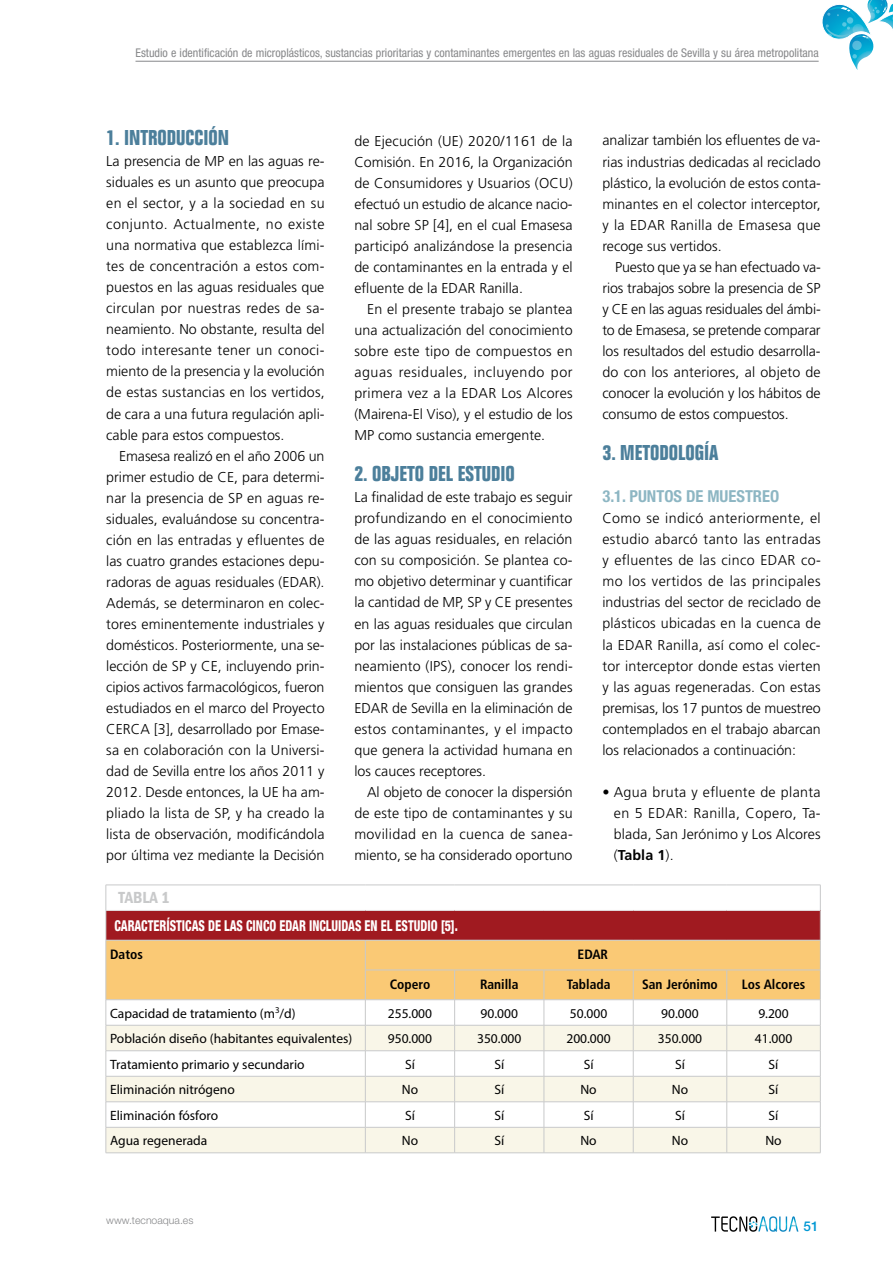
<style>
.page{position:relative;width:893px;height:1263px;background:#fff}
.page>*{position:absolute;margin:0;border:0;box-sizing:border-box;transform-origin:0 0}
.t1{font:700 condensed 21px "Folio";color:#4c7f9b}
.t2{font:700 condensed 16.5px "Helvetica Neue LT Std";color:#8db6c3}
.t3{font:600 condensed 16.5px "Franklin Gothic";color:#c8c9ca}
.t4{font:800 condensed 15px "Helvetica Neue LT Std";color:#fff;scale:.8 1}
.t5{font:300 14.25px/21px "Frutiger LT Std";color:#000;text-align:justify}
.t6{font:13.5px "Myriad Pro";color:#000}
.t7{font:700 condensed 13.5px "Frutiger LT Std";color:#000}
.t8{font:500 13.5px "Helvetica Neue LT Std";color:#0098d4}
.t9{font:condensed 12px "Helvetica Neue LT Std";color:#87888a}
.t10{font:300 10.5px "Helvetica Neue LT Std";color:#87888a}
.s1{font-weight:700}
</style>
<div class="page">
<hr style="left:136px;top:61px;width:683px;height:1px;background:#87888a">
<svg style="left:711px;top:1216px;width:87px;height:16px"></svg>
<svg style="left:822px;top:0;width:71px;height:70px"></svg>
<div style="left:106px;top:910px;width:714px;height:30px;background:#a01a20"></div>
<hr style="left:106px;top:1152px;width:259px;height:1px;background:#c8c9ca">
<hr style="left:365px;top:1152px;width:90px;height:1px;background:#c8c9ca">
<hr style="left:455px;top:1152px;width:89px;height:1px;background:#c8c9ca">
<hr style="left:544px;top:1152px;width:89px;height:1px;background:#c8c9ca">
<hr style="left:633px;top:1152px;width:94px;height:1px;background:#c8c9ca">
<hr style="left:727px;top:1152px;width:93px;height:1px;background:#c8c9ca">
<svg style="left:106px;top:940px;width:715px;height:212px"></svg>
<hr style="left:106px;top:885px;width:259px;height:1px;background:#c8c9ca">
<svg style="left:106px;top:885px;width:1px;height:25px"></svg>
<hr style="left:365px;top:885px;width:90px;height:1px;background:#c8c9ca">
<hr style="left:455px;top:885px;width:89px;height:1px;background:#c8c9ca">
<hr style="left:544px;top:885px;width:89px;height:1px;background:#c8c9ca">
<hr style="left:633px;top:885px;width:94px;height:1px;background:#c8c9ca">
<hr style="left:727px;top:885px;width:93px;height:1px;background:#c8c9ca">
<svg style="left:820px;top:885px;width:1px;height:25px"></svg>
<hr style="left:106px;top:910px;width:259px;height:1px;background:#e4e4e5">
<hr style="left:365px;top:910px;width:90px;height:1px;background:#e4e4e5">
<hr style="left:455px;top:910px;width:89px;height:1px;background:#e4e4e5">
<hr style="left:544px;top:910px;width:89px;height:1px;background:#e4e4e5">
<hr style="left:633px;top:910px;width:94px;height:1px;background:#e4e4e5">
<hr style="left:727px;top:910px;width:93px;height:1px;background:#e4e4e5">
<hr style="left:106px;top:910px;width:1px;height:30px;background:#c8c9ca">
<hr style="left:820px;top:910px;width:1px;height:30px;background:#c8c9ca">
<p class="t9" style="left:136px;top:46px;width:685px">Estudio e identificación de microplásticos, sustancias prioritarias y contaminantes emergentes en las aguas residuales de Sevilla y su área metropolitana</p>
<h1 class="t1" style="left:106px;top:126px;width:124px">1. INTRODUCCIÓN</h1>
<p class="t5" style="left:106px;top:151px;width:220px">La presencia de MP en las aguas re&shy;siduales es un asunto que preocupa en el sector, y a la sociedad en su conjunto. Actualmente, no existe una normativa que establezca lími&shy;tes de concentración a estos com&shy;puestos en las aguas residuales que circulan por nuestras redes de sa&shy;neamiento. No obstante, resulta del todo interesante tener un conoci&shy;miento de la presencia y la evolución de estas sustancias en los vertidos, de cara a una futura regulación apli&shy;cable para estos compuestos.</p>
<p class="t5" style="left:106px;top:445px;width:220px;text-indent:13px">Emasesa realizó en el año 2006 un primer estudio de CE, para determi&shy;nar la presencia de SP en aguas re&shy;siduales, evaluándose su concentra&shy;ción en las entradas y efluentes de las cuatro grandes estaciones depu&shy;radoras de aguas residuales (EDAR).<br>Además, se determinaron en colec&shy;tores eminentemente industriales y domésticos. Posteriormente, una se&shy;lección de SP y CE, incluyendo prin&shy;cipios activos farmacológicos, fueron estudiados en el marco del Proyecto CERCA [3], desarrollado por Emase&shy;sa en colaboración con la Universi&shy;dad de Sevilla entre los años 2011 y 2012. Desde entonces, la UE ha am&shy;pliado la lista de SP, y ha creado la lista de observación, modificándola por última vez mediante la Decisión</p>
<p class="t5" style="left:354px;top:130px;width:220px">de Ejecución (UE) 2020/1161 de la Comisión. En 2016, la Organización de Consumidores y Usuarios (OCU) efectuó un estudio de alcance nacio&shy;nal sobre SP [4], en el cual Emasesa participó analizándose la presencia de contaminantes en la entrada y el efluente de la EDAR Ranilla.</p>
<p class="t5" style="left:354px;top:298px;width:220px;text-indent:13px">En el presente trabajo se plantea una actualización del conocimiento sobre este tipo de compuestos en aguas residuales, incluyendo por primera vez a la EDAR Los Alcores (Mairena-El Viso), y el estudio de los MP como sustancia emergente.</p>
<h1 class="t1" style="left:354px;top:462px;width:161px">2. OBJETO DEL ESTUDIO</h1>
<p class="t5" style="left:354px;top:487px;width:220px">La finalidad de este trabajo es seguir profundizando en el conocimiento de las aguas residuales, en relación con su composición. Se plantea co&shy;mo objetivo determinar y cuantificar la cantidad de MP, SP y CE presentes en las aguas residuales que circulan por las instalaciones públicas de sa&shy;neamiento (IPS), conocer los rendi&shy;mientos que consiguen las grandes EDAR de Sevilla en la eliminación de estos contaminantes, y el impacto que genera la actividad humana en los cauces receptores.</p>
<p class="t5" style="left:354px;top:781px;width:220px;text-indent:13px">Al objeto de conocer la dispersión de este tipo de contaminantes y su movilidad en la cuenca de sanea&shy;miento, se ha considerado oportuno</p>
<p class="t5" style="left:602px;top:130px;width:220px">analizar también los efluentes de va&shy;rias industrias dedicadas al reciclado plástico, la evolución de estos conta&shy;minantes en el colector interceptor, y la EDAR Ranilla de Emasesa que recoge sus vertidos.</p>
<p class="t5" style="left:602px;top:256px;width:220px;text-indent:13px">Puesto que ya se han efectuado va&shy;rios trabajos sobre la presencia de SP y CE en las aguas residuales del ámbi&shy;to de Emasesa, se pretende comparar los resultados del estudio desarrolla&shy;do con los anteriores, al objeto de conocer la evolución y los hábitos de consumo de estos compuestos.</p>
<h1 class="t1" style="left:602px;top:441px;width:42px">3. METODOLOG</h1>
<h1 class="t1" style="left:704px;top:441px;width:16px">ÍA</h1>
<p class="t2" style="left:602px;top:487px;width:178px">3.1. PUNTOS DE MUESTREO</p>
<p class="t5" style="left:602px;top:508px;width:220px">Como se indicó anteriormente, el estudio abarcó tanto las entradas y efluentes de las cinco EDAR co&shy;mo los vertidos de las principales industrias del sector de reciclado de plásticos ubicadas en la cuenca de la EDAR Ranilla, así como el colec&shy;tor interceptor donde estas vierten y las aguas regeneradas. Con estas premisas, los 17 puntos de muestreo contemplados en el trabajo abarcan los relacionados a continuación:</p>
<p class="t5" style="left:614px;top:781px;width:208px;text-indent:-11px">• Agua bruta y efluente de planta en 5 EDAR: Ranilla, Copero, Ta&shy;blada, San Jerónimo y Los Alcores (<span class="s1">Tabla 1</span>).</p>
<p class="t3" style="left:119px;top:887px;width:52px">TablA 1</p>
<p class="t4" style="left:114px;top:916px;width:216px">CARACTERÍSTICAS DE LAS CINCO EDAR</p>
<p class="t4" style="left:309px;top:916px;width:188px">INCLUIDAS EN EL ESTUDIO [5].</p>
<p class="t7" style="left:110px;top:946px;width:34px">Datos</p>
<p class="t7" style="left:578px;top:946px;width:32px">EDAR</p>
<p class="t7" style="left:390px;top:976px;width:42px">Copero</p>
<p class="t7" style="left:480px;top:976px;width:40px">Ranilla</p>
<p class="t7" style="left:567px;top:976px;width:45px">Tablada</p>
<p class="t7" style="left:642px;top:976px;width:77px">San Jerónimo</p>
<p class="t7" style="left:742px;top:976px;width:65px">Los Alcores</p>
<p class="t6" style="left:110px;top:1005px;width:187px">Capacidad de tratamiento (m<sup>3</sup>/d)</p>
<p class="t6" style="left:388px;top:1005px;width:46px">255.000</p>
<p class="t6" style="left:481px;top:1005px;width:39px">90.000</p>
<p class="t6" style="left:570px;top:1005px;width:39px">50.000</p>
<p class="t6" style="left:661px;top:1005px;width:39px">90.000</p>
<p class="t6" style="left:758px;top:1005px;width:32px">9.200</p>
<p class="t6" style="left:110px;top:1030px;width:244px">Población diseño (habitantes equivalentes)</p>
<p class="t6" style="left:388px;top:1030px;width:46px">950.000</p>
<p class="t6" style="left:477px;top:1030px;width:46px">350.000</p>
<p class="t6" style="left:566px;top:1030px;width:46px">200.000</p>
<p class="t6" style="left:658px;top:1030px;width:46px">350.000</p>
<p class="t6" style="left:755px;top:1030px;width:39px">41.000</p>
<p class="t6" style="left:110px;top:1056px;width:196px">Tratamiento primario y secundario</p>
<p class="t6" style="left:405px;top:1056px;width:11px">Sí</p>
<p class="t6" style="left:494px;top:1056px;width:11px">Sí</p>
<p class="t6" style="left:584px;top:1056px;width:11px">Sí</p>
<p class="t6" style="left:675px;top:1056px;width:11px">Sí</p>
<p class="t6" style="left:769px;top:1056px;width:11px">Sí</p>
<p class="t6" style="left:110px;top:1081px;width:126px">Eliminación nitrógeno</p>
<p class="t6" style="left:402px;top:1081px;width:18px">No</p>
<p class="t6" style="left:494px;top:1081px;width:11px">Sí</p>
<p class="t6" style="left:580px;top:1081px;width:18px">No</p>
<p class="t6" style="left:672px;top:1081px;width:18px">No</p>
<p class="t6" style="left:769px;top:1081px;width:11px">Sí</p>
<p class="t6" style="left:110px;top:1107px;width:110px">Eliminación fósforo</p>
<p class="t6" style="left:405px;top:1107px;width:11px">Sí</p>
<p class="t6" style="left:494px;top:1107px;width:11px">Sí</p>
<p class="t6" style="left:584px;top:1107px;width:11px">Sí</p>
<p class="t6" style="left:675px;top:1107px;width:11px">Sí</p>
<p class="t6" style="left:769px;top:1107px;width:11px">Sí</p>
<p class="t6" style="left:110px;top:1132px;width:99px">Agua regenerada</p>
<p class="t6" style="left:402px;top:1132px;width:18px">No</p>
<p class="t6" style="left:494px;top:1132px;width:11px">Sí</p>
<p class="t6" style="left:580px;top:1132px;width:18px">No</p>
<p class="t6" style="left:672px;top:1132px;width:18px">No</p>
<p class="t6" style="left:765px;top:1132px;width:18px">No</p>
<p class="t10" style="left:106px;top:1213px;width:89px">www.tecnoaqua.es</p>
<p class="t8" style="left:804px;top:1218px;width:17px">51</p>
</div>
